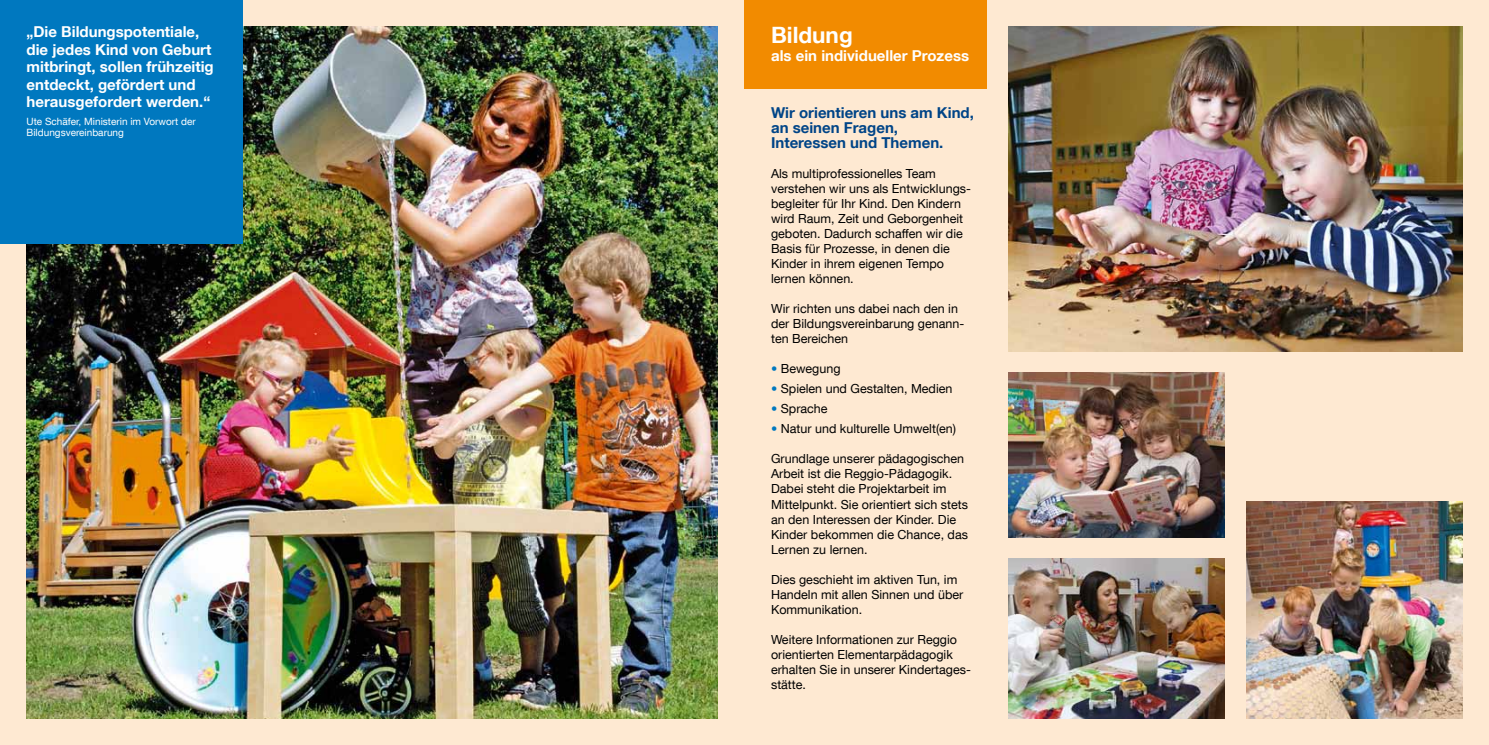
<style>
.page{position:relative;width:1489px;height:745px;background:#fff}
.page>*{position:absolute;margin:0;border:0;box-sizing:border-box;transform-origin:0 0}
.t1{font:700 22.5px "Helvetica Neue LT Com";color:#fff}
.t2{font:700 15px/17.5px "Helvetica Neue LT Com";color:#fff}
.t3{font:700 15px/15px "Helvetica Neue LT Com";color:#004487}
.t4{font:12.5px/15px "Helvetica Neue LT Com";color:#000}
.t5{font:10px/11.2px "Helvetica Neue LT Com";color:#fff}
.s1{color:#0078bf}
</style>
<div class="page">
<div style="left:744px;top:0;width:744px;height:744px;background:#fee9d2"></div>
<div style="left:0;top:0;width:744px;height:744px;background:#fee9d2"></div>
<img style="left:27px;top:27px;width:691px;height:691px">
<div style="left:0;top:0;width:243px;height:243px;background:#0078bf"></div>
<div style="left:744px;top:0;width:243px;height:89px;background:#f28b00"></div>
<img style="left:1008px;top:372px;width:216px;height:165px">
<img style="left:1008px;top:558px;width:216px;height:160px">
<img style="left:1008px;top:27px;width:454px;height:324px">
<img style="left:1246px;top:501px;width:216px;height:217px">
<p class="t2" style="left:27px;top:23px;width:189px">„Die Bildungspotentiale, die jedes Kind von Geburt mitbringt, sollen frühzeitig entdeckt, gefördert und herausgefordert werden.“</p>
<p class="t5" style="left:27px;top:115px;width:171px">Ute Schäfer, Ministerin im Vorwort der<br>Bildungsvereinbarung</p>
<p class="t3" style="left:771px;top:105px;width:204px">Wir orientieren uns am Kind, an seinen Fragen,<br>Interessen und Themen.</p>
<p class="t4" style="left:771px;top:166px;width:201px">Als multiprofessionelles Team verstehen wir uns als Entwicklungs&shy;begleiter für Ihr Kind. Den Kindern wird Raum, Zeit und Geborgenheit geboten. Dadurch schaffen wir die<br>Basis für Prozesse, in denen die<br>Kinder in ihrem eigenen Tempo lernen können.</p>
<p class="t4" style="left:771px;top:301px;width:195px">Wir richten uns dabei nach den in der Bildungsvereinbarung genann&shy;ten Bereichen</p>
<p class="t4" style="left:771px;top:361px;width:71px"><span class="s1">•</span> Bewegung</p>
<p class="t4" style="left:771px;top:381px;width:183px"><span class="s1">•</span> Spielen und Gestalten, Medien</p>
<p class="t4" style="left:771px;top:401px;width:58px"><span class="s1">•</span> Sprache</p>
<p class="t4" style="left:771px;top:421px;width:186px"><span class="s1">•</span> Natur und kulturelle Umwelt(en)</p>
<p class="t4" style="left:771px;top:451px;width:198px">Grundlage unserer pädagogischen<br>Arbeit ist die Reggio-Pädagogik.<br>Dabei steht die Projektarbeit im<br>Mittelpunkt. Sie orientiert sich stets an den Interessen der Kinder. Die<br>Kinder bekommen die Chance, das<br>Lernen zu lernen.</p>
<p class="t4" style="left:771px;top:571px;width:194px">Dies geschieht im aktiven Tun, im<br>Handeln mit allen Sinnen und über<br>Kommunikation.</p>
<p class="t4" style="left:771px;top:631px;width:201px">Weitere Informationen zur Reggio orientierten Elementarpädagogik erhalten Sie in unserer Kindertages&shy;stätte.</p>
<h1 class="t1" style="left:771px;top:20px;width:83px">Bildung</h1>
<p class="t2" style="left:771px;top:46px;width:199px">als ein individueller Prozess</p>
</div>
